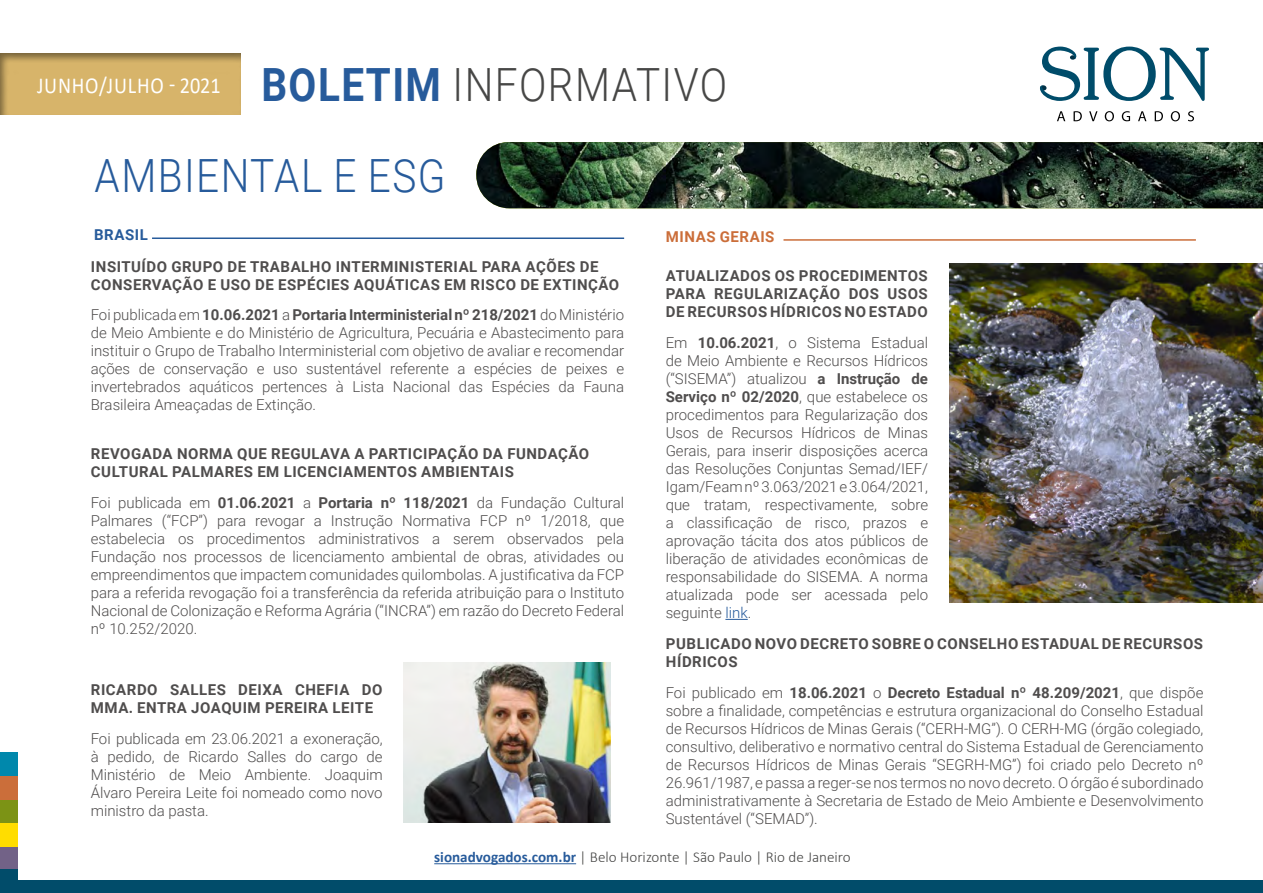
<style>
.page{position:relative;width:1263px;height:893px;background:#fff}
.page>*{position:absolute;margin:0;border:0;box-sizing:border-box;transform-origin:0 0}
.t1{font:300 45.75px "Roboto";letter-spacing:.035em;color:#275b9b;scale:.88 1}
.t2{font:22.95px "Calibri";letter-spacing:.04em;color:#fff;scale:.88 1}
.t3{font:300 15.15px "Calibri";color:#474746}
.t4{font:300 15px/18px "Roboto";color:#4f4d4d;text-align:justify}
.t5{font:700 15px/18px "Roboto";letter-spacing:.035em;color:#4f4d4d}
.t6{font:700 15px "Roboto";letter-spacing:.035em;color:#cb6e3a}
.t7{font:700 15px "Roboto";letter-spacing:.035em;color:#275b9b}
.s1{font-family:"Roboto";font-weight:700;font-size:45.75px;color:#275b9b}
.s2{font-family:"Roboto";font-weight:300;font-size:45.75px;color:#474746}
.s3{font-weight:700}
.s4{color:#275b9b}
.s5{font-weight:700;color:#275b9b}
</style>
<div class="page">
<div style="left:0;top:846px;width:17px;height:24px;background:#726287"></div>
<div style="left:0;top:870px;width:17px;height:23px;background:#014c6a"></div>
<div style="left:0;top:823px;width:17px;height:23px;background:#fd0"></div>
<div style="left:0;top:799px;width:17px;height:23px;background:#7c9315"></div>
<div style="left:0;top:776px;width:17px;height:23px;background:#cb6e3a"></div>
<div style="left:0;top:753px;width:17px;height:23px;background:#0088ac"></div>
<div style="left:17px;top:880px;width:1246px;height:13px;background:#014c6a"></div>
<svg style="left:1040px;top:47px;width:169px;height:54px"></svg>
<svg style="left:1057px;top:111px;width:137px;height:10px"></svg>
<svg style="left:725px;top:619px;width:23px;height:1px"></svg>
<hr style="left:152px;top:237px;width:472px;height:2px;background:#275b9b">
<hr style="left:783px;top:239px;width:413px;height:2px;background:#cb6e3a">
<img style="left:476px;top:142px;width:787px;height:66px">
<hr style="left:434px;top:863px;width:142px;height:1px;background:#275b9b">
<img style="left:404px;top:662px;width:206px;height:161px">
<img style="left:949px;top:264px;width:314px;height:339px">
<div style="left:0;top:42px;width:252px;height:74px;background:#000;opacity:.45"></div>
<h2 class="t2" style="left:37px;top:69px;width:786px">JUNHO/JULHO - 2021 <span class="s1">BOLETIM</span> <span class="s2">INFORMATIVO</span></h2>
<h1 class="t1" style="left:95px;top:144px;width:400px">AMBIENTAL E ESG</h1>
<p class="t7" style="left:94px;top:224px;width:55px">BRASIL</p>
<p class="t6" style="left:666px;top:226px;width:110px">MINAS GERAIS</p>
<p class="t5" style="left:91px;top:257px;width:530px">INSITUÍDO GRUPO DE TRABALHO INTERMINISTERIAL PARA AÇÕES DE<br>CONSERVAÇÃO E USO DE ESPÉCIES AQUÁTICAS EM RISCO DE EXTINÇÃO</p>
<p class="t4" style="left:91px;top:305px;width:535px">Foi publicada em <span class="s3">10.06.2021</span> a <span class="s3">Portaria Interministerial nº 218/2021</span> do Ministério de Meio Ambiente e do Ministério de Agricultura, Pecuária e Abastecimento para instituir o Grupo de Trabalho Interministerial com objetivo de avaliar e recomendar ações de conservação e uso sustentável referente a espécies de peixes e invertebrados aquáticos pertences à Lista Nacional das Espécies da Fauna Brasileira Ameaçadas de Extinção.</p>
<p class="t5" style="left:91px;top:444px;width:500px">REVOGADA NORMA QUE REGULAVA A PARTICIPAÇÃO DA FUNDAÇÃO<br>CULTURAL PALMARES EM LICENCIAMENTOS AMBIENTAIS</p>
<p class="t4" style="left:91px;top:493px;width:535px">Foi publicada em <span class="s3">01.06.2021</span> a <span class="s3">Portaria nº 118/2021</span> da Fundação Cultural Palmares (“FCP”) para revogar a Instrução Normativa FCP nº 1/2018, que estabelecia os procedimentos administrativos a serem observados pela Fundação nos processos de licenciamento ambiental de obras, atividades ou empreendimentos que impactem comunidades quilombolas. A justificativa da FCP para a referida revogação foi a transferência da referida atribuição para o Instituto Nacional de Colonização e Reforma Agrária (“INCRA”) em razão do Decreto Federal nº 10.252/2020.</p>
<p class="t5" style="left:666px;top:267px;width:263px;text-align:justify">ATUALIZADOS OS PROCEDIMENTOS PARA REGULARIZAÇÃO DOS USOS DE RECURSOS HÍDRICOS NO ESTADO</p>
<p class="t4" style="left:666px;top:333px;width:264px">Em <span class="s3">10.06.2021</span>, o Sistema Estadual de Meio Ambiente e Recursos Hídricos (“SISEMA”) atualizou <span class="s3">a Instrução de Serviço nº 02/2020</span>, que estabelece os procedimentos para Regularização dos Usos de Recursos Hídricos de Minas Gerais, para inserir disposições acerca das Resoluções Conjuntas Semad/IEF/ Igam/Feam nº 3.063/2021 e 3.064/2021, que tratam, respectivamente, sobre a classificação de risco, prazos e aprovação tácita dos atos públicos de liberação de atividades econômicas de responsabilidade do SISEMA. A norma atualizada pode ser acessada pelo seguinte <span class="s4">link</span>.</p>
<p class="t5" style="left:666px;top:634px;width:539px">PUBLICADO NOVO DECRETO SOBRE O CONSELHO ESTADUAL DE RECURSOS<br>HÍDRICOS</p>
<p class="t4" style="left:666px;top:683px;width:539px">Foi publicado em <span class="s3">18.06.2021</span> o <span class="s3">Decreto Estadual nº 48.209/2021</span>, que dispõe sobre a finalidade, competências e estrutura organizacional do Conselho Estadual de Recursos Hídricos de Minas Gerais (“CERH-MG”). O CERH-MG (órgão colegiado, consultivo, deliberativo e normativo central do Sistema Estadual de Gerenciamento de Recursos Hídricos de Minas Gerais “SEGRH-MG”) foi criado pelo Decreto nº 26.961/1987, e passa a reger-se nos termos no novo decreto. O órgão é subordinado administrativamente à Secretaria de Estado de Meio Ambiente e Desenvolvimento Sustentável (“SEMAD”).</p>
<p class="t3" style="left:434px;top:848px;width:418px"><span class="s5">sionadvogados.com.br</span> | Belo Horizonte | São Paulo | Rio de Janeiro</p>
<p class="t5" style="left:91px;top:680px;width:293px">RICARDO SALLES DEIXA CHEFIA DO<br>MMA. ENTRA JOAQUIM PEREIRA LEITE</p>
<p class="t4" style="left:91px;top:729px;width:293px">Foi publicada em 23.06.2021 a exoneração, à pedido, de Ricardo Salles do cargo de Ministério de Meio Ambiente. Joaquim Álvaro Pereira Leite foi nomeado como novo ministro da pasta.</p>
</div>
